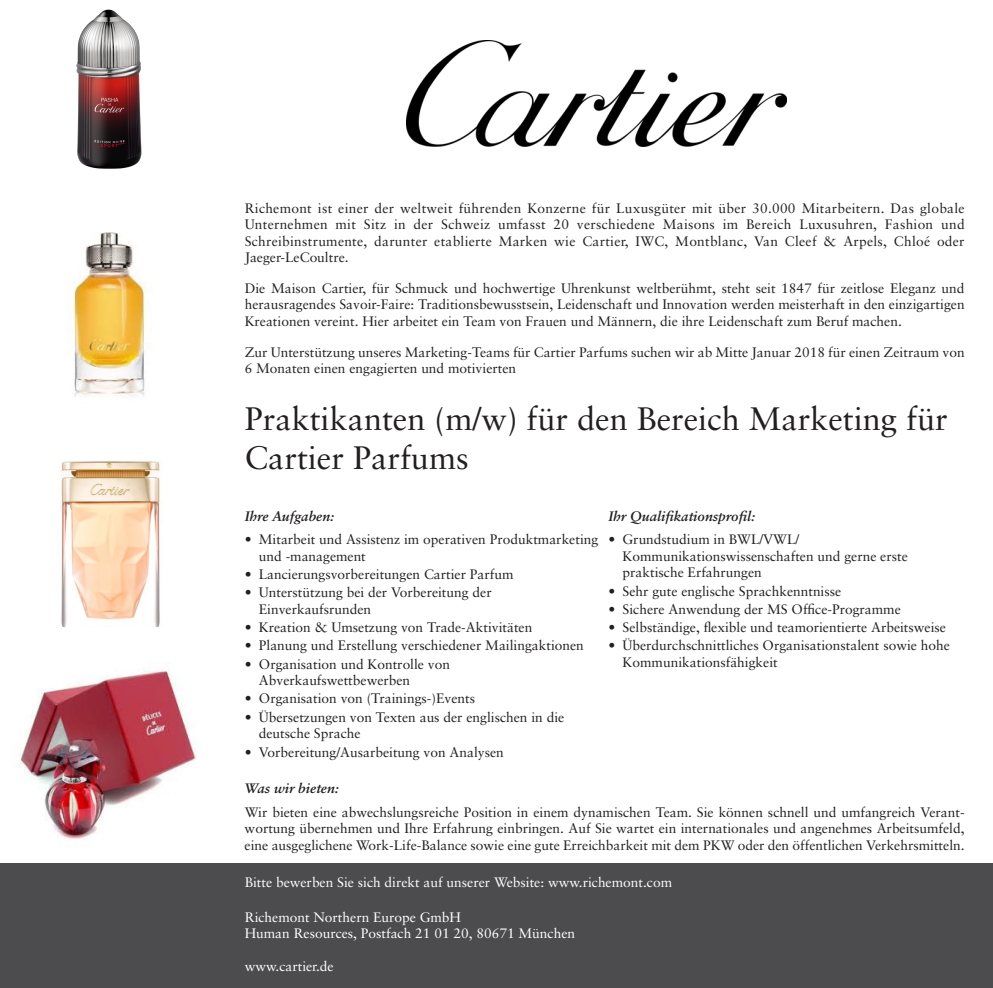
<style>
.page{position:relative;width:993px;height:988px;background:#fff}
.page>*{position:absolute;margin:0;border:0;box-sizing:border-box;transform-origin:0 0}
.t1{font:32.5px/39px "Sabon";color:#231f20}
.t2{font:13.75px/16.5px "Sabon";color:#231f20}
.t3{font:13.75px/16.5px "Sabon";color:#fff}
.t4{font:italic 700 13.75px "Sabon";color:#231f20}
</style>
<div class="page">
<img style="left:61px;top:461px;width:99px;height:165px">
<img style="left:76px;top:9px;width:66px;height:160px">
<img style="left:18px;top:667px;width:179px;height:173px">
<img style="left:67px;top:232px;width:79px;height:165px">
<img style="left:406px;top:41px;width:380px;height:106px">
<div style="left:0;top:864px;width:992px;height:124px;background:#4c4c4e"></div>
<p class="t2" style="left:244px;top:199px;width:721px;text-align:justify">Richemont ist einer der weltweit führenden Konzerne für Luxusgüter mit über 30.000 Mitarbeitern. Das globale Unternehmen mit Sitz in der Schweiz umfasst 20 verschiedene Maisons im Bereich Luxusuhren, Fashion und Schreibinstrumente, darunter etablierte Marken wie Cartier, IWC, Montblanc, Van Cleef &amp; Arpels, Chloé oder Jaeger-LeCoultre.</p>
<p class="t2" style="left:244px;top:280px;width:721px;text-align:justify">Die Maison Cartier, für Schmuck und hochwertige Uhrenkunst weltberühmt, steht seit 1847 für zeitlose Eleganz und herausragendes Savoir-Faire: Traditionsbewusstsein, Leidenschaft und Innovation werden meisterhaft in den einzigartigen Kreationen vereint. Hier arbeitet ein Team von Frauen und Männern, die ihre Leidenschaft zum Beruf machen.</p>
<p class="t2" style="left:244px;top:343px;width:721px">Zur Unterstützung unseres Marketing-Teams für Cartier Parfums suchen wir ab Mitte Januar 2018 für einen Zeitraum von<br>6 Monaten einen engagierten und motivierten</p>
<h1 class="t1" style="left:244px;top:399px;width:704px">Praktikanten (m/w) für den Bereich Marketing für<br>Cartier Parfums</h1>
<p class="t4" style="left:244px;top:507px;width:91px">Ihre Aufgaben:</p>
<p class="t2" style="left:259px;top:531px;width:341px;text-indent:-14px">• Mitarbeit und Assistenz im operativen Produktmarketing und -management</p>
<p class="t2" style="left:244px;top:566px;width:270px">• Lancierungsvorbereitungen Cartier Parfum</p>
<p class="t2" style="left:259px;top:584px;width:234px;text-indent:-14px">• Unterstützung bei der Vorbereitung der<br>Einverkaufsrunden</p>
<p class="t2" style="left:244px;top:619px;width:289px">• Kreation &amp; Umsetzung von Trade-Aktivitäten</p>
<p class="t2" style="left:244px;top:637px;width:340px">• Planung und Erstellung verschiedener Mailingaktionen</p>
<p class="t2" style="left:259px;top:655px;width:193px;text-indent:-14px">• Organisation und Kontrolle von<br>Abverkaufswettbewerben</p>
<p class="t2" style="left:244px;top:690px;width:232px">• Organisation von (Trainings-)Events</p>
<p class="t2" style="left:259px;top:708px;width:307px;text-indent:-14px">• Übersetzungen von Texten aus der englischen in die deutsche Sprache</p>
<p class="t2" style="left:244px;top:743px;width:261px">• Vorbereitung/Ausarbeitung von Analysen</p>
<p class="t4" style="left:608px;top:507px;width:148px">Ihr Qualifikationsprofil:</p>
<p class="t2" style="left:622px;top:531px;width:286px;text-indent:-14px">• Grundstudium in BWL/VWL/<br>Kommunikationswissenschaften und gerne erste praktische Erfahrungen</p>
<p class="t2" style="left:608px;top:582px;width:234px">• Sehr gute englische Sprachkenntnisse</p>
<p class="t2" style="left:608px;top:601px;width:294px">• Sichere Anwendung der MS Office-Programme</p>
<p class="t2" style="left:608px;top:619px;width:339px">• Selbständige, flexible und teamorientierte Arbeitsweise</p>
<p class="t2" style="left:622px;top:637px;width:328px;text-indent:-14px">• Überdurchschnittliches Organisationstalent sowie hohe<br>Kommunikationsfähigkeit</p>
<p class="t4" style="left:244px;top:780px;width:96px">Was wir bieten:</p>
<p class="t2" style="left:244px;top:803px;width:721px;text-align:justify">Wir bieten eine abwechslungsreiche Position in einem dynamischen Team. Sie können schnell und umfangreich Verant&shy;wortung übernehmen und Ihre Erfahrung einbringen. Auf Sie wartet ein internationales und angenehmes Arbeitsumfeld, eine ausgeglichene Work-Life-Balance sowie eine gute Erreichbarkeit mit dem PKW oder den öffentlichen Verkehrsmitteln.</p>
<p class="t3" style="left:245px;top:874px;width:429px">Bitte bewerben Sie sich direkt auf unserer Website: www.richemont.com</p>
<p class="t3" style="left:245px;top:908px;width:332px">Richemont Northern Europe GmbH<br>Human Resources, Postfach 21 01 20, 80671 München</p>
<p class="t3" style="left:245px;top:958px;width:90px">www.cartier.de</p>
</div>
